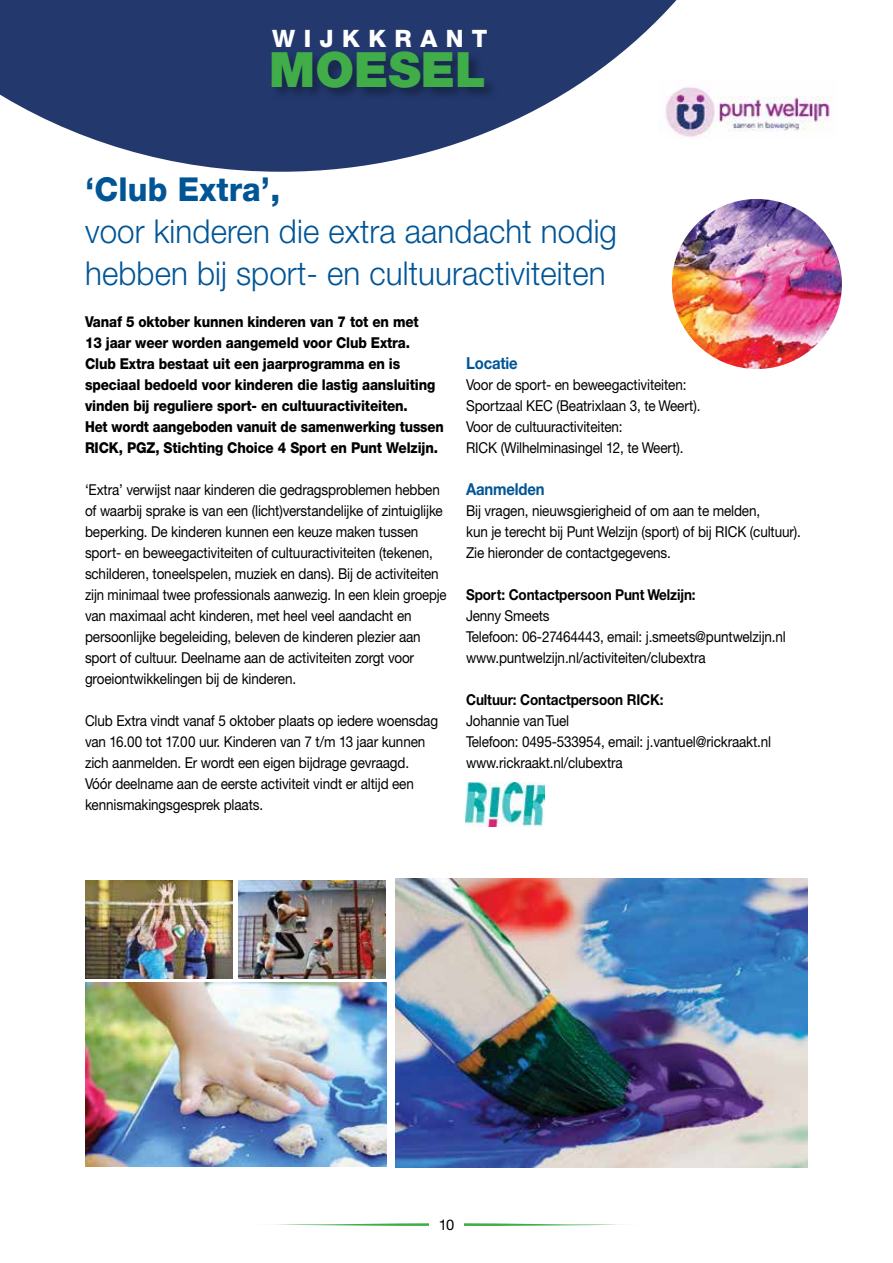
<style>
.page{position:relative;width:893px;height:1263px;background:#fff}
.page>*{position:absolute;margin:0;border:0;box-sizing:border-box;transform-origin:0 0}
.t1{font:900 48.75px "Helvetica Neue CE";color:#41ad49}
.t2{font:300 33px/42px "Helvetica Neue CE";letter-spacing:.005em;color:#005596;scale:.95 1}
.t3{font:800 33px "Helvetica Neue CE";letter-spacing:.005em;color:#005596;scale:.95 1}
.t4{font:800 24px "Helvetica Neue CE";color:#fff}
.t5{font:700 16.5px "Helvetica Neue CE";letter-spacing:-.01em;color:#005596;scale:.9 1}
.t6{font:15px/21px "Helvetica Neue CE";letter-spacing:-.01em;color:#000;scale:.9 1}
.t7{font:800 15px/21px "Helvetica Neue CE";letter-spacing:-.01em;color:#000;scale:.9 1}
.t8{font:700 15px "Helvetica Neue CE";letter-spacing:-.01em;color:#000;scale:.9 1}
.t9{font:14.7px "Helvetica Neue CE";color:#000}
</style>
<div class="page">
<svg style="left:0;top:0;width:677px;height:172px;fill:#23396e"></svg>
<div style="left:270px;top:50px;width:229px;height:52px;background:#000;opacity:.35"></div>
<svg style="left:270px;top:1223px;width:353px;height:3px"></svg>
<div style="left:430px;top:1212px;width:34px;height:36px;background:#fff"></div>
<img style="left:466px;top:782px;width:78px;height:44px">
<img style="left:672px;top:199px;width:170px;height:170px;border-radius:85px">
<img style="left:85px;top:983px;width:301px;height:184px">
<img style="left:85px;top:880px;width:147px;height:98px">
<img style="left:238px;top:880px;width:147px;height:98px">
<img style="left:395px;top:879px;width:413px;height:288px">
<img style="left:659px;top:79px;width:172px;height:61px">
<h3 class="t4" style="left:272px;top:24px;width:56px">W IJKKRANT</h3>
<h1 class="t1" style="left:269px;top:39px;width:218px">MOESEL</h1>
<h2 class="t3" style="left:85px;top:169px;width:207px">‘Club Extra’,</h2>
<h2 class="t2" style="left:85px;top:210px;width:561px">voor kinderen die extra aandacht nodig hebben bij sport- en cultuuractiviteiten</h2>
<p class="t7" style="left:85px;top:311px;width:400px">Vanaf 5 oktober kunnen kinderen van 7 tot en met<br>13 jaar weer worden aangemeld voor Club Extra.<br>Club Extra bestaat uit een jaarprogramma en is speciaal bedoeld voor kinderen die lastig aansluiting vinden bij reguliere sport- en cultuuractiviteiten.<br>Het wordt aangeboden vanuit de samenwerking tussen RICK</p>
<p class="t5" style="left:466px;top:353px;width:59px">Locatie</p>
<p class="t6" style="left:466px;top:374px;width:262px">Voor de sport- en beweegactiviteiten:<br>Sportzaal KEC (Beatrixlaan 3, te Weert).<br>Voor de cultuuractiviteiten:<br>RICK (Wilhelminasingel 12, te Weert).</p>
<p class="t5" style="left:466px;top:479px;width:89px">Aanmelden</p>
<p class="t6" style="left:466px;top:500px;width:373px">Bij vragen, nieuwsgierigheid of om aan te melden,<br>kun je terecht bij Punt Welzijn (sport) of bij RICK (cultuur).<br>Zie hieronder de contactgegevens.</p>
<p class="t8" style="left:466px;top:585px;width:257px">Sport: Contactpersoon Punt Welzijn:</p>
<p class="t6" style="left:466px;top:605px;width:357px">Jenny Smeets<br>Telefoon: 06-27464443, email: j.smeets@puntwelzijn.nl www.puntwelzijn.nl/activiteiten/clubextra</p>
<p class="t8" style="left:466px;top:690px;width:221px">Cultuur: Contactpersoon RICK:</p>
<p class="t6" style="left:466px;top:710px;width:340px">Johannie van Tuel<br>Telefoon: 0495-533954, email: j.vantuel@rickraakt.nl www.rickraakt.nl/clubextra</p>
<p class="t7" style="left:119px;top:437px;width:356px">, PGZ, Stichting Choice 4 Sport en Punt Welzijn.</p>
<p class="t6" style="left:85px;top:479px;width:403px">‘Extra’ verwijst naar kinderen die gedragsproblemen hebben of waarbij sprake is van een (licht)verstandelijke of zintuiglijke beperking. De kinderen kunnen een keuze maken tussen sport- en beweegactiviteiten of cultuuractiviteiten (tekenen, schilderen, toneelspelen, muziek en dans). Bij de activiteiten zijn minimaal twee professionals aanwezig. In een klein groepje van maximaal acht kinderen, met heel veel aandacht en persoonlijke begeleiding, beleven de kinderen plezier aan sport of cultuur. Deelname aan de activiteiten zorgt voor groeiontwikkelingen bij de kinderen.</p>
<p class="t6" style="left:85px;top:710px;width:394px">Club Extra vindt vanaf 5 oktober plaats op iedere woensdag van 16.00 tot 17.00 uur. Kinderen van 7 t/m 13 jaar kunnen zich aanmelden. Er wordt een eigen bijdrage gevraagd.<br>Vóór deelname aan de eerste activiteit vindt er altijd een kennismakingsgesprek plaats.</p>
<p class="t9" style="left:439px;top:1216px;width:17px">10</p>
</div>
